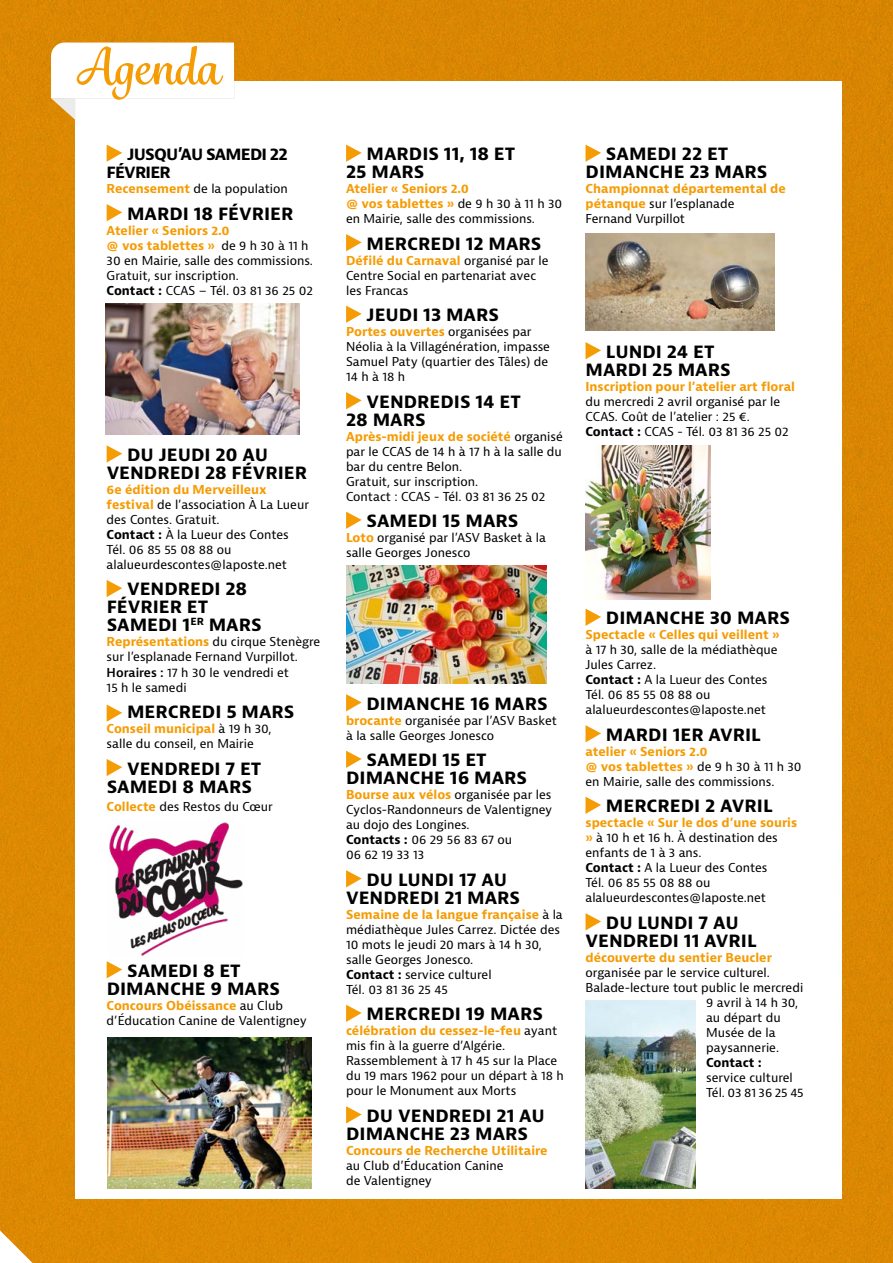
<style>
.page{position:relative;width:893px;height:1263px;background:#fff}
.page>*{position:absolute;margin:0;border:0;box-sizing:border-box;transform-origin:0 0}
.t1{font:700 50.1px "Grafolita Script";color:#f59c05}
.t2{font:700 18px/18px "Bernina Sans";color:#000}
.t3{font:700 16.5px/18px "Bernina Sans";letter-spacing:-.05em;color:#000}
.t4{font:12px/15px "Bernina Sans";color:#000}
.t5{font:700 12px/15px "Bernina Sans";color:#f59c05}
.t6{font:700 12px "Bernina Sans";color:#000}
.s1{font-weight:700;color:#f59c05}
.s2{font-weight:700}
.s3{font-weight:600}
.s4{font-weight:400;color:#000}
</style>
<div class="page">
<img style="left:0;top:0;width:893px;height:1263px">
<div style="left:76px;top:81px;width:766px;height:1118px;background:#fff"></div>
<svg style="left:0;top:1230px;width:33px;height:33px"></svg>
<svg style="left:107px;top:145px;width:15px;height:17px"></svg>
<svg style="left:107px;top:204px;width:15px;height:17px"></svg>
<svg style="left:107px;top:445px;width:15px;height:18px"></svg>
<svg style="left:107px;top:580px;width:15px;height:17px"></svg>
<svg style="left:107px;top:704px;width:15px;height:18px"></svg>
<svg style="left:107px;top:759px;width:15px;height:17px"></svg>
<svg style="left:107px;top:961px;width:15px;height:17px"></svg>
<svg style="left:346px;top:145px;width:16px;height:17px"></svg>
<svg style="left:346px;top:234px;width:16px;height:17px"></svg>
<svg style="left:346px;top:306px;width:16px;height:17px"></svg>
<svg style="left:346px;top:392px;width:16px;height:17px"></svg>
<svg style="left:346px;top:512px;width:16px;height:17px"></svg>
<svg style="left:346px;top:694px;width:16px;height:17px"></svg>
<svg style="left:346px;top:751px;width:16px;height:17px"></svg>
<svg style="left:346px;top:870px;width:16px;height:17px"></svg>
<svg style="left:346px;top:1005px;width:16px;height:17px"></svg>
<svg style="left:346px;top:1106px;width:16px;height:17px"></svg>
<svg style="left:585px;top:145px;width:16px;height:17px"></svg>
<svg style="left:585px;top:342px;width:16px;height:17px"></svg>
<svg style="left:585px;top:609px;width:16px;height:17px"></svg>
<svg style="left:585px;top:725px;width:16px;height:17px"></svg>
<svg style="left:585px;top:797px;width:16px;height:17px"></svg>
<svg style="left:585px;top:913px;width:16px;height:17px"></svg>
<svg style="left:51px;top:43px;width:184px;height:77px"></svg>
<img style="left:106px;top:304px;width:193px;height:130px">
<img style="left:585px;top:1000px;width:111px;height:188px">
<img style="left:109px;top:822px;width:134px;height:134px">
<img style="left:107px;top:1037px;width:204px;height:151px">
<img style="left:585px;top:445px;width:125px;height:154px">
<img style="left:347px;top:565px;width:199px;height:119px">
<img style="left:585px;top:234px;width:189px;height:96px">
<h1 class="t1" style="left:76px;top:32px;width:145px">Agenda</h1>
<h3 class="t3" style="left:107px;top:145px;width:183px;text-indent:20px">JUSQU’AU SAMEDI 22<br>FÉVRIER</h3>
<p class="t4" style="left:107px;top:182px;width:183px"><span class="s1">Recensement</span> de la population</p>
<h2 class="t2" style="left:127px;top:204px;width:168px">MARDI 18 FÉVRIER</h2>
<p class="t4" style="left:107px;top:223px;width:208px"><span class="s1">Atelier « Seniors 2.0<br>@ vos tablettes »</span> de 9 h 30 à 11 h<br>30 en Mairie, salle des commissions.<br>Gratuit, sur inscription.<br><span class="s2">Contact :</span> CCAS – Tél. 03 81 36 25 02</p>
<h2 class="t2" style="left:107px;top:446px;width:202px;text-indent:20px">DU JEUDI 20 AU<br>VENDREDI 28 FÉVRIER</h2>
<p class="t4" style="left:107px;top:482px;width:204px"><span class="s1">6e édition du Merveilleux festival</span> de l’association À La Lueur des Contes. Gratuit.<br><span class="s2">Contact :</span> À la Lueur des Contes<br>Tél. 06 85 55 08 88 ou alalueurdescontes@laposte.net</p>
<h2 class="t2" style="left:107px;top:580px;width:157px;text-indent:20px">VENDREDI 28<br>FÉVRIER ET<br>SAMEDI 1<sup>ER</sup> MARS</h2>
<p class="t4" style="left:107px;top:635px;width:215px"><span class="s1">Représentations</span> du cirque Stenègre sur l’esplanade Fernand Vurpillot.<br><span class="s3">Horaires :</span> 17 h 30 le vendredi et<br>15 h le samedi</p>
<h2 class="t2" style="left:127px;top:703px;width:169px">MERCREDI 5 MARS</h2>
<p class="t4" style="left:107px;top:721px;width:166px"><span class="s1">Conseil municipal</span> à 19 h 30, salle du conseil, en Mairie</p>
<h2 class="t2" style="left:107px;top:759px;width:156px;text-indent:20px">VENDREDI 7 ET<br>SAMEDI 8 MARS</h2>
<p class="t4" style="left:107px;top:799px;width:168px"><span class="s1">Collecte</span> des Restos du Cœur</p>
<h2 class="t2" style="left:107px;top:961px;width:175px;text-indent:20px">SAMEDI 8 ET<br>DIMANCHE 9 MARS</h2>
<p class="t4" style="left:107px;top:998px;width:202px"><span class="s1">Concours Obéissance</span> au Club d’Éducation Canine de Valentigney</p>
<h2 class="t2" style="left:346px;top:145px;width:171px;text-indent:20px">MARDIS 11, 18 ET<br>25 MARS</h2>
<p class="t4" style="left:346px;top:182px;width:218px"><span class="s1">Atelier « Seniors 2.0<br>@ vos tablettes »</span> de 9 h 30 à 11 h 30 en Mairie, salle des commissions.</p>
<h2 class="t2" style="left:366px;top:234px;width:177px">MERCREDI 12 MARS</h2>
<p class="t4" style="left:346px;top:253px;width:204px"><span class="s1">Défilé du Carnaval</span> organisé par le<br>Centre Social en partenariat avec les Francas</p>
<h2 class="t2" style="left:366px;top:306px;width:134px">JEUDI 13 MARS</h2>
<p class="t4" style="left:346px;top:325px;width:205px"><span class="s1">Portes ouvertes</span> organisées par<br>Néolia à la Villagénération, impasse<br>Samuel Paty (quartier des Tâles) de<br>14 h à 18 h</p>
<h2 class="t2" style="left:346px;top:392px;width:176px;text-indent:20px">VENDREDIS 14 ET<br>28 MARS</h2>
<p class="t4" style="left:346px;top:429px;width:218px"><span class="s1">Après-midi jeux de société</span> organisé par le CCAS de 14 h à 17 h à la salle du bar du centre Belon.<br>Gratuit, sur inscription.<br>Contact : CCAS - Tél. 03 81 36 25 02</p>
<h2 class="t2" style="left:366px;top:512px;width:153px">SAMEDI 15 MARS</h2>
<p class="t4" style="left:346px;top:531px;width:201px"><span class="s1">Loto</span> organisé par l’ASV Basket à la salle Georges Jonesco</p>
<h2 class="t2" style="left:366px;top:694px;width:183px">DIMANCHE 16 MARS</h2>
<p class="t4" style="left:346px;top:713px;width:212px"><span class="s1">brocante</span> organisée par l’ASV Basket à la salle Georges Jonesco</p>
<h2 class="t2" style="left:346px;top:751px;width:183px;text-indent:20px">SAMEDI 15 ET<br>DIMANCHE 16 MARS</h2>
<p class="t4" style="left:346px;top:788px;width:208px"><span class="s1">Bourse aux vélos</span> organisée par les<br>Cyclos-Randonneurs de Valentigney au dojo des Longines.<br><span class="s2">Contacts :</span> 06 29 56 83 67 ou<br>06 62 19 33 13</p>
<h2 class="t2" style="left:346px;top:871px;width:176px;text-align:center">DU LUNDI 17 AU<br>VENDREDI 21 MARS</h2>
<p class="t4" style="left:346px;top:907px;width:218px"><span class="s1">Semaine de la langue française</span> à la médiathèque Jules Carrez. Dictée des<br>10 mots le jeudi 20 mars à 14 h 30, salle Georges Jonesco.<br><span class="s2">Contact :</span> service culturel<br>Tél. 03 81 36 25 45</p>
<h2 class="t2" style="left:366px;top:1005px;width:178px">MERCREDI 19 MARS</h2>
<p class="t4" style="left:346px;top:1024px;width:219px"><span class="s1">célébration du cessez-le-feu</span> ayant mis fin à la guerre d’Algérie.<br>Rassemblement à 17 h 45 sur la Place du 19 mars 1962 pour un départ à 18 h pour le Monument aux Morts</p>
<h2 class="t2" style="left:346px;top:1107px;width:200px;text-indent:20px">DU VENDREDI 21 AU<br>DIMANCHE 23 MARS</h2>
<p class="t5" style="left:346px;top:1143px;width:203px">Concours de Recherche Utilitaire</p>
<p class="t4" style="left:346px;top:1158px;width:159px">au Club d’Éducation Canine de Valentigney</p>
<h2 class="t2" style="left:585px;top:145px;width:184px;text-indent:20px">SAMEDI 22 ET<br>DIMANCHE 23 MARS</h2>
<p class="t5" style="left:585px;top:182px;width:202px">Championnat départemental de pétanque <span class="s4">sur l’esplanade<br>Fernand Vurpillot</span></p>
<h2 class="t2" style="left:585px;top:342px;width:147px;text-align:center">LUNDI 24 ET<br>MARDI 25 MARS</h2>
<p class="t5" style="left:585px;top:379px;width:211px">Inscription pour l’atelier art floral</p>
<p class="t4" style="left:585px;top:394px;width:205px">du mercredi 2 avril organisé par le<br>CCAS. Coût de l’atelier : 25 €.<br><span class="s2">Contact :</span> CCAS - Tél. 03 81 36 25 02</p>
<h2 class="t2" style="left:606px;top:609px;width:186px">DIMANCHE 30 MARS</h2>
<p class="t5" style="left:585px;top:628px;width:196px">Spectacle « Celles qui veillent »</p>
<p class="t4" style="left:585px;top:643px;width:194px">à 17 h 30, salle de la médiathèque<br>Jules Carrez.<br><span class="s2">Contact :</span> A la Lueur des Contes<br>Tél. 06 85 55 08 88 ou alalueurdescontes@laposte.net</p>
<h2 class="t2" style="left:606px;top:725px;width:156px">MARDI 1ER AVRIL</h2>
<p class="t4" style="left:585px;top:744px;width:218px"><span class="s1">atelier « Seniors 2.0<br>@ vos tablettes »</span> de 9 h 30 à 11 h 30 en Mairie, salle des commissions.</p>
<h2 class="t2" style="left:606px;top:797px;width:168px">MERCREDI 2 AVRIL</h2>
<p class="t4" style="left:585px;top:816px;width:213px"><span class="s1">spectacle « Sur le dos d’une souris »</span> à 10 h et 16 h. À destination des enfants de 1 à 3 ans.<br><span class="s2">Contact :</span> A la Lueur des Contes<br>Tél. 06 85 55 08 88 ou alalueurdescontes@laposte.net</p>
<h2 class="t2" style="left:585px;top:913px;width:173px;text-align:center">DU LUNDI 7 AU<br>VENDREDI 11 AVRIL</h2>
<p class="t5" style="left:585px;top:950px;width:188px">découverte du sentier Beucler</p>
<p class="t4" style="left:585px;top:965px;width:186px">organisée par le service culturel.</p>
<p class="t4" style="left:585px;top:980px;width:219px">Balade-lecture tout public le mercredi</p>
<p class="t4" style="left:706px;top:995px;width:94px">9 avril à 14 h 30,</p>
<p class="t4" style="left:706px;top:1010px;width:76px">au départ du</p>
<p class="t4" style="left:706px;top:1025px;width:71px">Musée de la</p>
<p class="t4" style="left:706px;top:1040px;width:74px">paysannerie.</p>
<p class="t6" style="left:706px;top:1055px;width:57px">Contact :</p>
<p class="t4" style="left:706px;top:1070px;width:99px">service culturel<br>Tél. 03 81 36 25 45</p>
</div>
